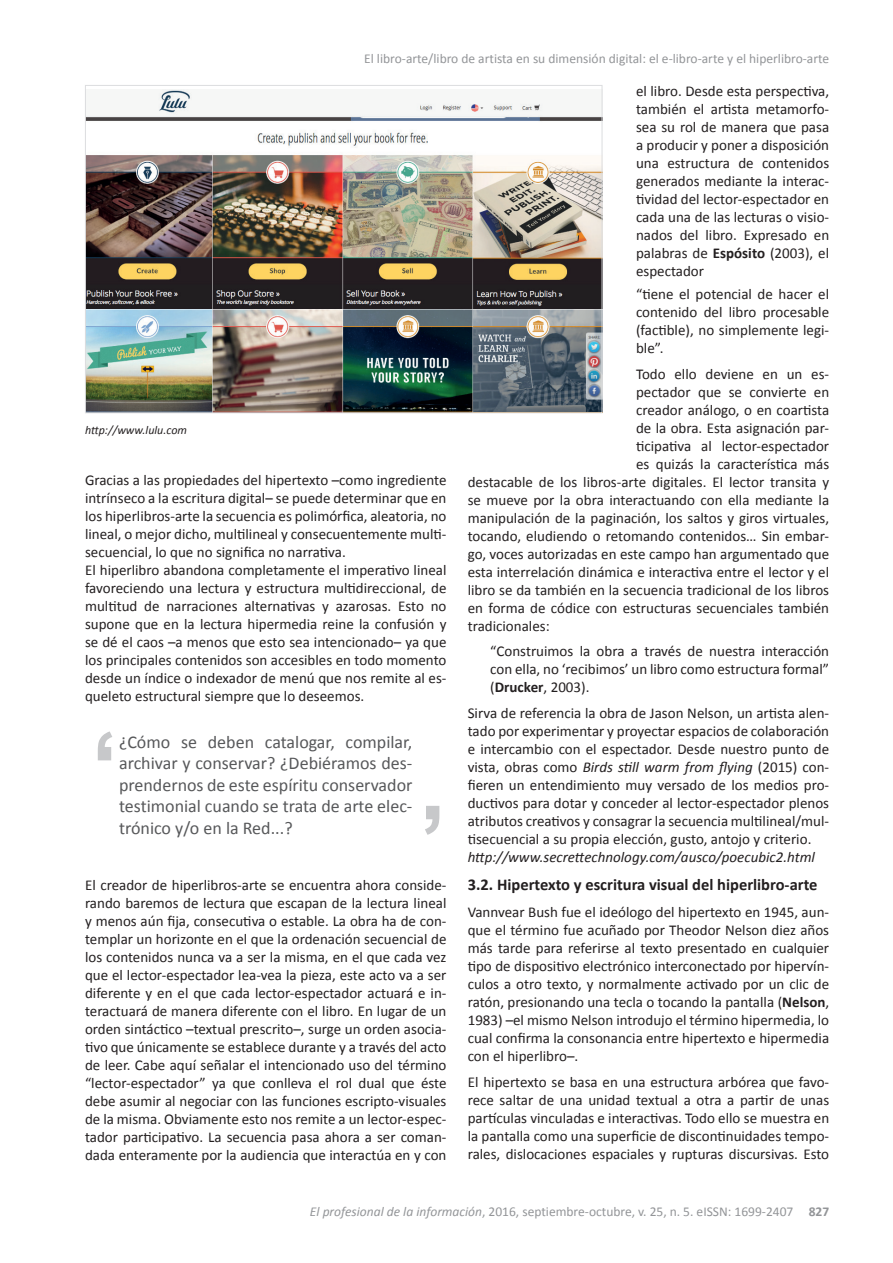
<style>
.page{position:relative;width:893px;height:1263px;background:#fff}
.page>*{position:absolute;margin:0;border:0;box-sizing:border-box;transform-origin:0 0}
.t1{font:18px/21.6px "Calibri";color:#57585a;text-align:justify}
.t2{font:700 16.5px "Calibri";color:#231f20}
.t3{font:15px/18px "Calibri";color:#231f20;text-align:justify}
.t4{font:italic 15px "Calibri";color:#231f20}
.t5{font:13.5px "Calibri";color:#939598}
.t6{font:italic 12px "Calibri";color:#231f20}
.s1{font-weight:700}
.s2{font-style:italic}
</style>
<div class="page">
<svg style="left:425px;top:806px;width:14px;height:29px"></svg>
<svg style="left:98px;top:731px;width:14px;height:29px"></svg>
<img style="left:87px;top:89px;width:513px;height:322px">
<p class="t5" style="left:364px;top:50px;width:466px">El libro-arte/libro de artista en su dimensión digital: el e-libro-arte y el hiperlibro-arte</p>
<p class="t6" style="left:85px;top:422px;width:104px">http://www.lulu.com</p>
<p class="t3" style="left:85px;top:471px;width:363px;text-align:left">Gracias a las propiedades del hipertexto –como ingrediente intrínseco a la escritura digital– se puede determinar que en los hiperlibros-arte la secuencia es polimórfica, aleatoria, no lineal, o mejor dicho, multilineal y consecuentemente multi&shy;secuencial, lo que no significa no narrativa.<br>El hiperlibro abandona completamente el imperativo lineal favoreciendo una lectura y estructura multidireccional, de multitud de narraciones alternativas y azarosas. Esto no supone que en la lectura hipermedia reine la confusión y se dé el caos –a menos que esto sea intencionado– ya que los principales contenidos son accesibles en todo momento desde un índice o indexador de menú que nos remite al es&shy;queleto estructural siempre que lo deseemos.</p>
<p class="t1" style="left:119px;top:731px;width:295px">¿Cómo se deben catalogar, compilar, archivar y conservar? ¿Debiéramos des&shy;prendernos de este espíritu conservador testimonial cuando se trata de arte elec&shy;trónico y/o en la Red...?</p>
<p class="t3" style="left:85px;top:876px;width:363px">El creador de hiperlibros-arte se encuentra ahora conside&shy;rando baremos de lectura que escapan de la lectura lineal y menos aún fija, consecutiva o estable. La obra ha de con&shy;templar un horizonte en el que la ordenación secuencial de los contenidos nunca va a ser la misma, en el que cada vez que el lector-espectador lea-vea la pieza, este acto va a ser diferente y en el que cada lector-espectador actuará e in&shy;teractuará de manera diferente con el libro. En lugar de un orden sintáctico –textual prescrito–, surge un orden asocia&shy;tivo que únicamente se establece durante y a través del acto de leer. Cabe aquí señalar el intencionado uso del término “lector-espectador” ya que conlleva el rol dual que éste debe asumir al negociar con las funciones escripto-visuales de la misma. Obviamente esto nos remite a un lector-espec&shy;tador participativo. La secuencia pasa ahora a ser coman&shy;dada enteramente por la audiencia que interactúa en y con</p>
<p class="t3" style="left:636px;top:82px;width:195px">el libro. Desde esta perspectiva, también el artista metamorfo&shy;sea su rol de manera que pasa a producir y poner a disposición una estructura de contenidos generados mediante la interac&shy;tividad del lector-espectador en cada una de las lecturas o visio&shy;nados del libro. Expresado en palabras de <span class="s1">Espósito</span> (2003), el espectador</p>
<p class="t3" style="left:636px;top:285px;width:195px">“tiene el potencial de hacer el contenido del libro procesable (factible), no simplemente legi&shy;ble”.</p>
<p class="t3" style="left:636px;top:365px;width:195px">Todo ello deviene en un es-</p>
<p class="t3" style="left:636px;top:383px;width:195px">pectador que se convierte en</p>
<p class="t3" style="left:636px;top:401px;width:195px">creador análogo, o en coartista</p>
<p class="t3" style="left:636px;top:419px;width:195px">de la obra. Esta asignación par-</p>
<p class="t3" style="left:636px;top:437px;width:195px">ticipativa al lector-espectador</p>
<p class="t3" style="left:636px;top:455px;width:195px">es quizás la característica más</p>
<p class="t3" style="left:468px;top:473px;width:363px">destacable de los libros-arte digitales. El lector transita y</p>
<p class="t3" style="left:468px;top:491px;width:363px">se mueve por la obra interactuando con ella mediante la</p>
<p class="t3" style="left:468px;top:509px;width:363px">manipulación de la paginación, los saltos y giros virtuales,</p>
<p class="t3" style="left:468px;top:527px;width:363px">tocando, eludiendo o retomando contenidos… Sin embar-</p>
<p class="t3" style="left:468px;top:545px;width:363px">go, voces autorizadas en este campo han argumentado que</p>
<p class="t3" style="left:468px;top:563px;width:363px">esta interrelación dinámica e interactiva entre el lector y el</p>
<p class="t3" style="left:468px;top:581px;width:363px">libro se da también en la secuencia tradicional de los libros</p>
<p class="t3" style="left:468px;top:599px;width:363px">en forma de códice con estructuras secuenciales también</p>
<p class="t3" style="left:468px;top:617px;width:83px">tradicionales:</p>
<p class="t3" style="left:490px;top:641px;width:340px">“Construimos la obra a través de nuestra interacción con ella, no ‘recibimos’ un libro como estructura formal” (<span class="s1">Drucker</span>, 2003).</p>
<p class="t3" style="left:468px;top:704px;width:363px">Sirva de referencia la obra de Jason Nelson, un artista alen&shy;tado por experimentar y proyectar espacios de colaboración e intercambio con el espectador. Desde nuestro punto de vista, obras como <span class="s2">Birds still warm from flying</span> (2015) con&shy;fieren un entendimiento muy versado de los medios pro&shy;ductivos para dotar y conceder al lector-espectador plenos atributos creativos y consagrar la secuencia multilineal/mul&shy;tisecuencial a su propia elección, gusto, antojo y criterio.</p>
<p class="t4" style="left:468px;top:847px;width:349px">http://www.secrettechnology.com/ausco/poecubic2.html</p>
<p class="t2" style="left:468px;top:874px;width:351px">3.2. Hipertexto y escritura visual del hiperlibro-arte</p>
<p class="t3" style="left:468px;top:903px;width:363px">Vannvear Bush fue el ideólogo del hipertexto en 1945, aun&shy;que el término fue acuñado por Theodor Nelson diez años más tarde para referirse al texto presentado en cualquier tipo de dispositivo electrónico interconectado por hipervín&shy;culos a otro texto, y normalmente activado por un clic de ratón, presionando una tecla o tocando la pantalla (<span class="s1">Nelson</span>, 1983) –el mismo Nelson introdujo el término hipermedia, lo cual confirma la consonancia entre hipertexto e hipermedia con el hiperlibro–.</p>
<p class="t3" style="left:468px;top:1073px;width:363px">El hipertexto se basa en una estructura arbórea que favo&shy;rece saltar de una unidad textual a otra a partir de unas partículas vinculadas e interactivas. Todo ello se muestra en la pantalla como una superficie de discontinuidades tempo&shy;rales, dislocaciones espaciales y rupturas discursivas. Esto</p>
<p class="t5" style="left:310px;top:1203px;width:521px"><span class="s2">El profesional de la información</span>, 2016, septiembre-octubre, v. 25, n. 5. eISSN: 1699-2407 <span class="s1">827</span></p>
</div>
